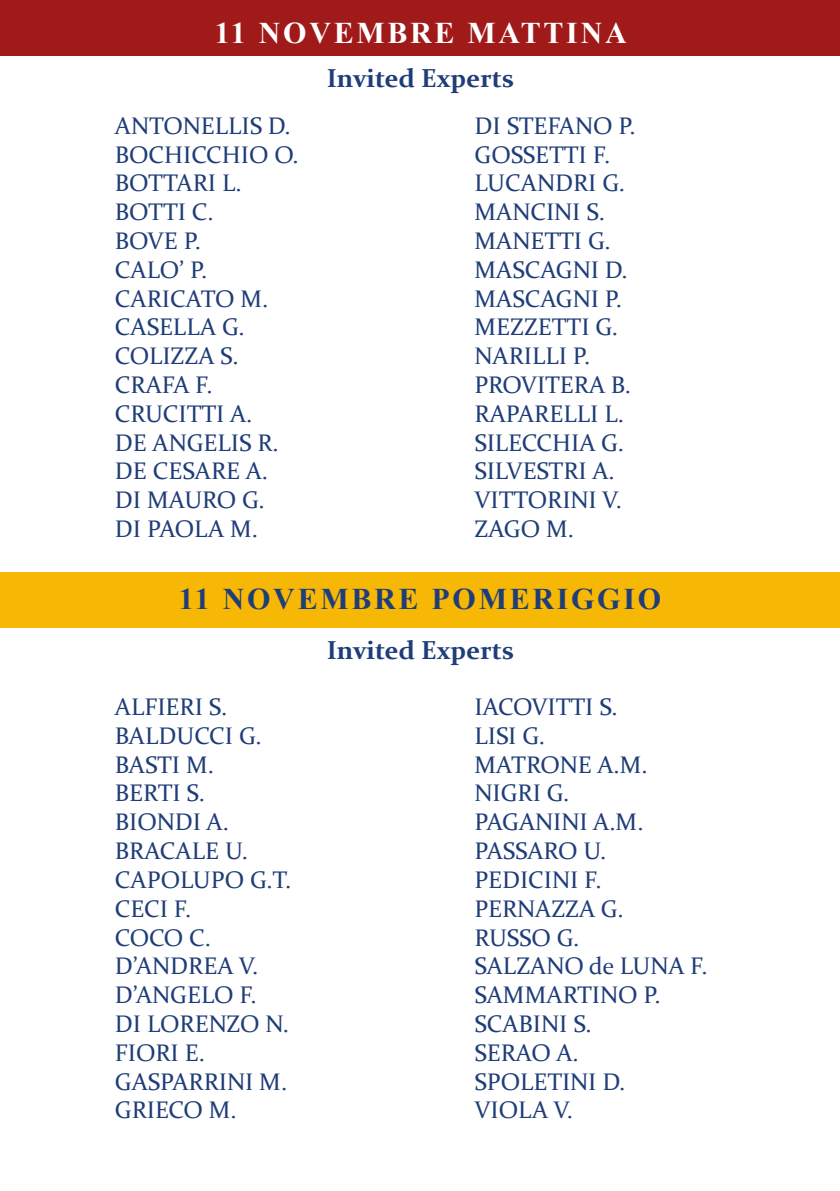
<style>
.page{position:relative;width:840px;height:1191px;background:#fff}
.page>*{position:absolute;margin:0;border:0;box-sizing:border-box;transform-origin:0 0}
.t1{font:700 30px "Times New Roman";letter-spacing:.09em;color:#1f3d78}
.t2{font:700 30px "Times New Roman";letter-spacing:.09em;color:#fff}
.t3{font:700 26px "Constantia";color:#1f3d78}
.t4{font:24px/28.8px "Constantia";color:#1f3d78}
</style>
<div class="page">
<div style="left:0;top:0;width:839px;height:55px;background:#a11a1a"></div>
<hr style="left:839px;top:0;width:1px;height:55px;background:#007d36">
<div style="left:0;top:573px;width:839px;height:55px;background:#f6b705"></div>
<hr style="left:839px;top:573px;width:1px;height:55px;background:#1f3d78">
<p class="t2" style="left:215px;top:12px;width:413px">11 NOVEMBRE MATTINA</p>
<p class="t3" style="left:326px;top:60px;width:188px">Invited Experts</p>
<p class="t4" style="left:115px;top:110px;width:185px">ANTONELLIS D.<br>BOCHICCHIO O.<br>BOTTARI L.<br>BOTTI C.<br>BOVE P.<br>CALO’ P.<br>CARICATO M.<br>CASELLA G.<br>COLIZZA S.<br>CRAFA F.<br>CRUCITTI A.<br>DE ANGELIS R.<br>DE CESARE A.<br>DI MAURO G.<br>DI PAOLA M.</p>
<p class="t4" style="left:474px;top:110px;width:162px">DI STEFANO P.<br>GOSSETTI F.<br>LUCANDRI G.<br>MANCINI S.<br>MANETTI G.<br>MASCAGNI D.<br>MASCAGNI P.<br>MEZZETTI G.<br>NARILLI P.<br>PROVITERA B.<br>RAPARELLI L.<br>SILECCHIA G.<br>SILVESTRI A.<br>VITTORINI V.<br>ZAGO M.</p>
<p class="t1" style="left:179px;top:578px;width:483px">11 NOVEMBRE POMERIGGIO</p>
<p class="t4" style="left:115px;top:691px;width:178px">ALFIERI S.<br>BALDUCCI G.<br>BASTI M.<br>BERTI S.<br>BIONDI A.<br>BRACALE U.<br>CAPOLUPO G.T.<br>CECI F.<br>COCO C.<br>D’ANDREA V.<br>D’ANGELO F.<br>DI LORENZO N.<br>FIORI E.<br>GASPARRINI M.<br>GRIECO M.</p>
<p class="t3" style="left:326px;top:632px;width:188px">Invited Experts</p>
<p class="t4" style="left:474px;top:691px;width:234px">IACOVITTI S.<br>LISI G.<br>MATRONE A.M.<br>NIGRI G.<br>PAGANINI A.M.<br>PASSARO U.<br>PEDICINI F.<br>PERNAZZA G.<br>RUSSO G.<br>SALZANO de LUNA F.<br>SAMMARTINO P.<br>SCABINI S.<br>SERAO A.<br>SPOLETINI D.<br>VIOLA V.</p>
</div>
